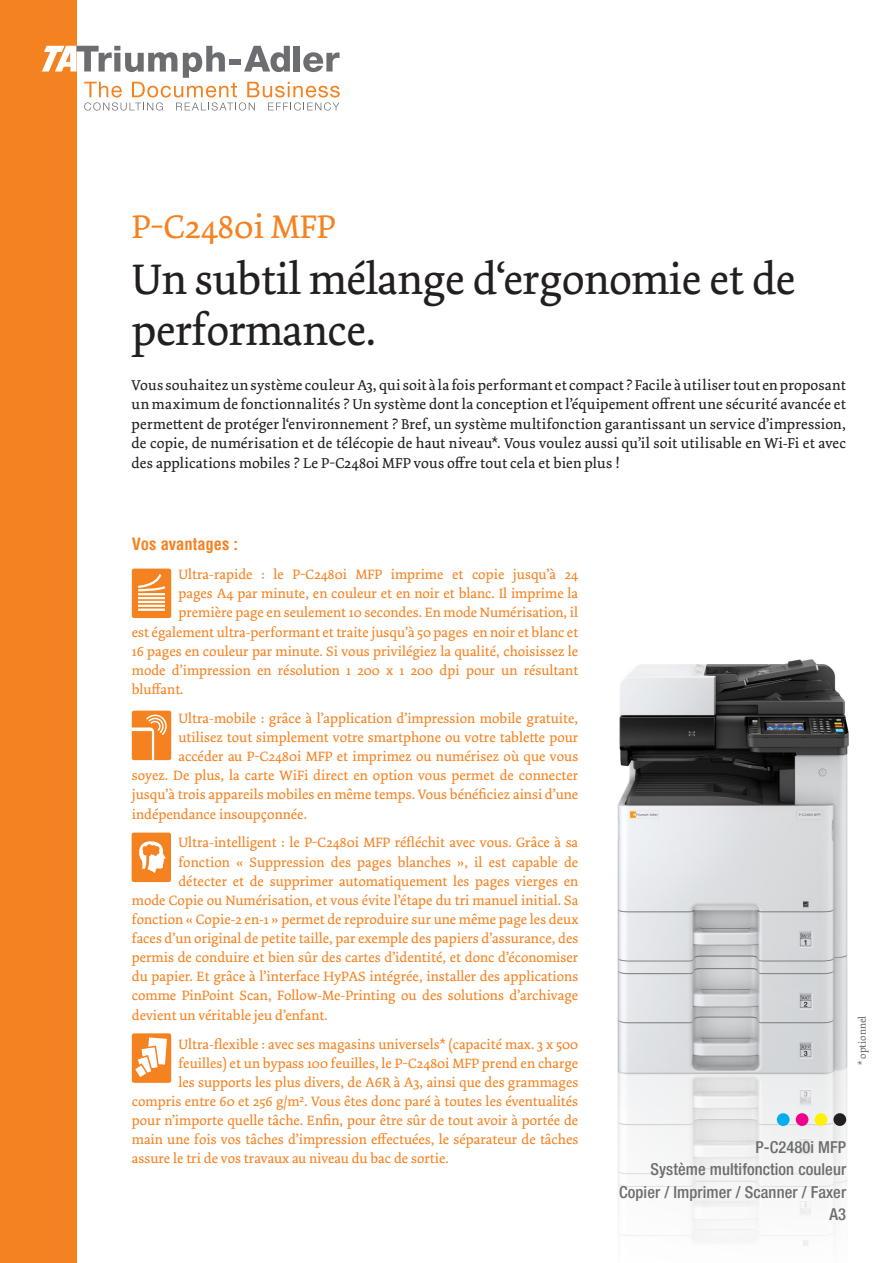
<style>
.page{position:relative;width:893px;height:1263px;background:#fff}
.page>*{position:absolute;margin:0;border:0;box-sizing:border-box;transform-origin:0 0}
._1_Titel_-_Dolly_28{font:45px/51px "Dolly Pro";letter-spacing:-.01em;color:#231f20}
._1_Titel_-_Dolly_27{font:34.5px "Dolly Pro";color:#f58220}
._1_Titel_Info_-_Helv{font:500 condensed 16.5px "Helvetica Neue LT Com";letter-spacing:.005em;color:#6c6d70}
._1_HighLights_Headli{font:700 condensed 16.5px "Helvetica";color:#f58220}
._1_Einleitungstext{font:15px/19.5px "Dolly Pro";letter-spacing:.01em;color:#231f20;text-align:justify}
._1_Highlights_Fließt{font:14.25px "Dolly Pro";color:#f58220}
._1_Einleitungstext-2{font:10.5px "Dolly Pro";color:#6c6d70}
</style>
<div class="page">
<img style="left:617px;top:659px;width:232px;height:587px">
<div style="left:132px;top:832px;width:39px;height:50px;background:#f58220;border-radius:2px"></div>
<svg style="left:139px;top:841px;width:27px;height:32px"></svg>
<div style="left:132px;top:568px;width:39px;height:50px;background:#f58220;border-radius:2px"></div>
<svg style="left:138px;top:574px;width:28px;height:37px"></svg>
<div style="left:132px;top:1033px;width:39px;height:50px;background:#f58220;border-radius:2px"></div>
<svg style="left:135px;top:1037px;width:32px;height:40px"></svg>
<div style="left:132px;top:711px;width:39px;height:49px;background:#f58220;border-radius:2px"></div>
<svg style="left:132px;top:714px;width:35px;height:46px"></svg>
<div style="left:833px;top:1113px;width:13px;height:13px;background:#231f20;border-radius:50%"></div>
<div style="left:815px;top:1113px;width:12px;height:13px;background:#fff101;border-radius:50%"></div>
<div style="left:777px;top:1113px;width:13px;height:13px;background:#00aeef;border-radius:50%"></div>
<div style="left:796px;top:1113px;width:12px;height:13px;background:#ed028c;border-radius:50%"></div>
<div style="left:0;top:0;width:77px;height:1263px;background:#f58220"></div>
<svg style="left:42px;top:46px;width:298px;height:65px"></svg>
<p class="_1_Titel_-_Dolly_27" style="left:132px;top:205px;width:205px">P-C2480i MFP</p>
<p class="_1_Titel_-_Dolly_28" style="left:132px;top:254px;width:665px">Un subtil mélange d‘ergonomie et de performance.</p>
<p class="_1_Einleitungstext" style="left:132px;top:375px;width:716px">Vous souhaitez un système couleur A3, qui soit à la fois performant et compact ? Facile à utiliser tout en proposant un maximum de fonctionnalités ? Un système dont la conception et l’équipement offrent une sécurité avancée et permettent de protéger l‘environnement ? Bref, un système multifonction garantissant un service d’impression, de copie, de numérisation et de télécopie de haut niveau*. Vous voulez aussi qu’il soit utilisable en Wi-Fi et avec des applications mobiles ? Le P-C2480i MFP vous offre tout cela et bien plus !</p>
<p class="_1_HighLights_Headli" style="left:132px;top:533px;width:108px">Vos avantages :</p>
<p class="_1_Highlights_Fließt" style="left:178px;top:565px;width:401px">Ultra-rapide : le P-C2480i MFP imprime et copie jusqu’à 24</p>
<p class="_1_Highlights_Fließt" style="left:178px;top:585px;width:401px">pages A4 par minute, en couleur et en noir et blanc. Il imprime la</p>
<p class="_1_Highlights_Fließt" style="left:178px;top:604px;width:401px">première page en seulement 10 secondes. En mode Numérisation, il</p>
<p class="_1_Highlights_Fließt" style="left:132px;top:623px;width:448px">est également ultra-performant et traite jusqu’à 50 pages en noir et blanc et</p>
<p class="_1_Highlights_Fließt" style="left:132px;top:642px;width:448px">16 pages en couleur par minute. Si vous privilégiez la qualité, choisissez le</p>
<p class="_1_Highlights_Fließt" style="left:132px;top:661px;width:448px">mode d’impression en résolution 1 200 x 1 200 dpi pour un résultant</p>
<p class="_1_Highlights_Fließt" style="left:132px;top:680px;width:53px">bluffant.</p>
<p class="_1_Highlights_Fließt" style="left:178px;top:709px;width:401px">Ultra-mobile : grâce à l’application d’impression mobile gratuite,</p>
<p class="_1_Highlights_Fließt" style="left:178px;top:728px;width:401px">utilisez tout simplement votre smartphone ou votre tablette pour</p>
<p class="_1_Highlights_Fließt" style="left:178px;top:747px;width:401px">accéder au P-C2480i MFP et imprimez ou numérisez où que vous</p>
<p class="_1_Highlights_Fließt" style="left:132px;top:766px;width:448px">soyez. De plus, la carte WiFi direct en option vous permet de connecter</p>
<p class="_1_Highlights_Fließt" style="left:132px;top:786px;width:448px">jusqu’à trois appareils mobiles en même temps. Vous bénéficiez ainsi d’une</p>
<p class="_1_Highlights_Fließt" style="left:132px;top:805px;width:177px">indépendance insoupçonnée.</p>
<p class="_1_Highlights_Fließt" style="left:178px;top:834px;width:401px">Ultra-intelligent : le P-C2480i MFP réfléchit avec vous. Grâce à sa</p>
<p class="_1_Highlights_Fließt" style="left:178px;top:853px;width:401px">fonction « Suppression des pages blanches », il est capable de</p>
<p class="_1_Highlights_Fließt" style="left:178px;top:872px;width:401px">détecter et de supprimer automatiquement les pages vierges en</p>
<p class="_1_Highlights_Fließt" style="left:132px;top:891px;width:448px">mode Copie ou Numérisation, et vous évite l’étape du tri manuel initial. Sa</p>
<p class="_1_Highlights_Fließt" style="left:132px;top:910px;width:448px">fonction « Copie-2 en-1 » permet de reproduire sur une même page les deux</p>
<p class="_1_Highlights_Fließt" style="left:132px;top:929px;width:448px">faces d’un original de petite taille, par exemple des papiers d’assurance, des</p>
<p class="_1_Highlights_Fließt" style="left:132px;top:948px;width:448px">permis de conduire et bien sûr des cartes d’identité, et donc d’économiser</p>
<p class="_1_Highlights_Fließt" style="left:132px;top:967px;width:448px">du papier. Et grâce à l’interface HyPAS intégrée, installer des applications</p>
<p class="_1_Highlights_Fließt" style="left:132px;top:987px;width:448px">comme PinPoint Scan, Follow-Me-Printing ou des solutions d’archivage</p>
<p class="_1_Highlights_Fließt" style="left:132px;top:1006px;width:197px">devient un véritable jeu d’enfant.</p>
<p class="_1_Highlights_Fließt" style="left:178px;top:1035px;width:401px">Ultra-flexible : avec ses magasins universels* (capacité max. 3 x 500</p>
<p class="_1_Highlights_Fließt" style="left:178px;top:1054px;width:401px">feuilles) et un bypass 100 feuilles, le P-C2480i MFP prend en charge</p>
<p class="_1_Highlights_Fließt" style="left:178px;top:1073px;width:401px">les supports les plus divers, de A6R à A3, ainsi que des grammages</p>
<p class="_1_Highlights_Fließt" style="left:132px;top:1092px;width:448px">compris entre 60 et 256 g/m<sup>2</sup>. Vous êtes donc paré à toutes les éventualités</p>
<p class="_1_Highlights_Fließt" style="left:132px;top:1111px;width:448px">pour n’importe quelle tâche. Enfin, pour être sûr de tout avoir à portée de</p>
<p class="_1_Highlights_Fließt" style="left:132px;top:1130px;width:448px">main une fois vos tâches d’impression effectuées, le séparateur de tâches</p>
<p class="_1_Highlights_Fließt" style="left:132px;top:1149px;width:319px">assure le tri de vos travaux au niveau du bac de sortie.</p>
<p class="_1_Einleitungstext-2" style="left:856px;top:1065px;width:51px;rotate:-90deg">* optionnel</p>
<p class="_1_Titel_Info_-_Helv" style="left:756px;top:1137px;width:92px">P-C2480i MFP</p>
<p class="_1_Titel_Info_-_Helv" style="left:651px;top:1160px;width:197px">Système multifonction couleur</p>
<p class="_1_Titel_Info_-_Helv" style="left:619px;top:1182px;width:228px">Copier / Imprimer / Scanner / Faxer</p>
<p class="_1_Titel_Info_-_Helv" style="left:830px;top:1205px;width:18px">A3</p>
</div>
